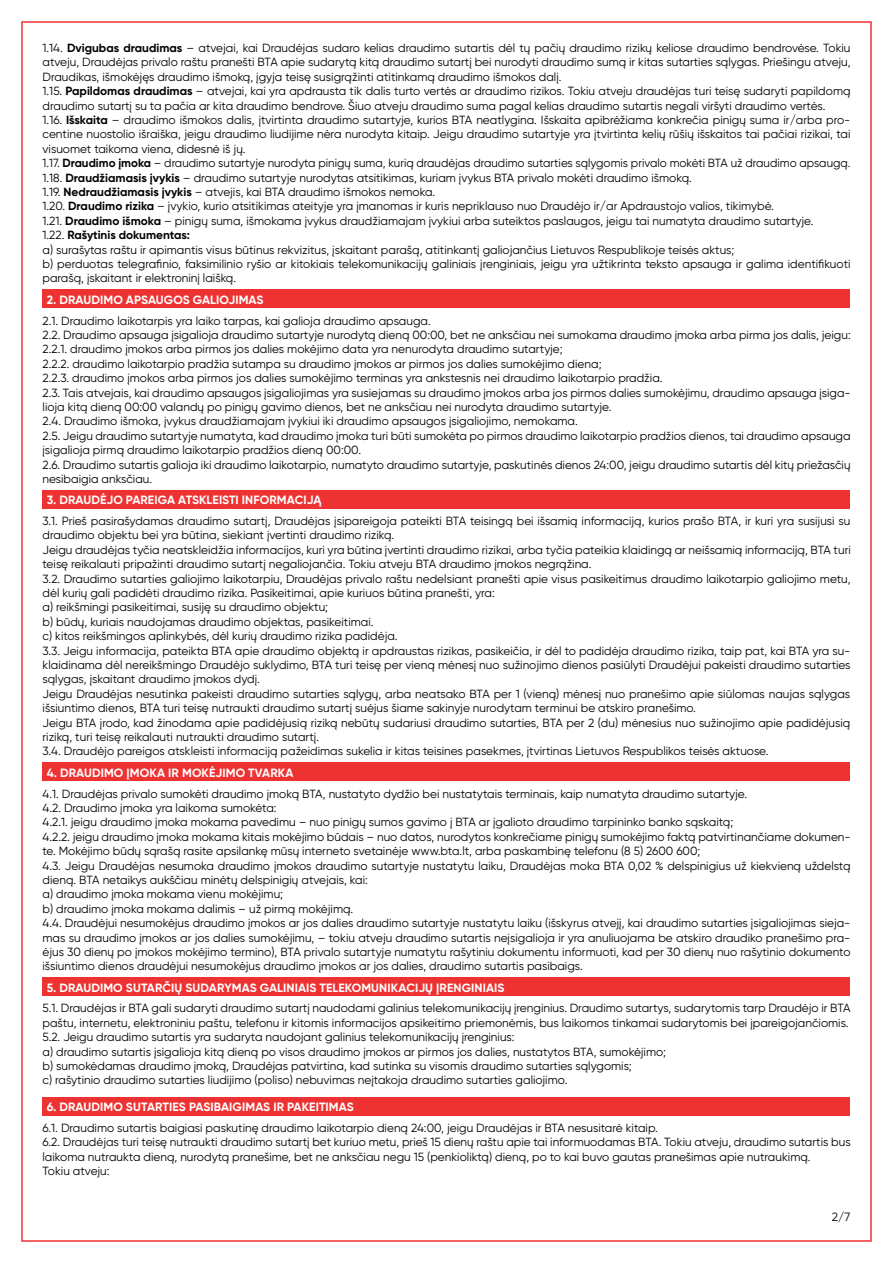
<style>
.page{position:relative;width:893px;height:1263px;background:#fff}
.page>*{position:absolute;margin:0;border:0;box-sizing:border-box;transform-origin:0 0}
.t1{font:700 12px "Gilroy";letter-spacing:.01em;color:#fff}
.t2{font:12px "Gilroy";color:#000001}
.t3{font:11.85px/14.4px "Gilroy";color:#000001}
.s1{font-weight:700}
</style>
<div class="page">
<div style="left:43px;top:290px;width:807px;height:18px;background:#ee3232"></div>
<div style="left:43px;top:490px;width:807px;height:18px;background:#ee3232"></div>
<div style="left:43px;top:763px;width:807px;height:18px;background:#ee3232"></div>
<div style="left:43px;top:978px;width:807px;height:18px;background:#ee3232"></div>
<div style="left:43px;top:1097px;width:807px;height:18px;background:#ee3232"></div>
<p class="t3" style="left:43px;top:41px;width:810px">1.14. <span class="s1">Dvigubas draudimas</span> – atvejai, kai Draudėjas sudaro kelias draudimo sutartis dėl tų pačių draudimo rizikų keliose draudimo bendrovėse. Tokiu atveju, Draudėjas privalo raštu pranešti BTA apie sudarytą kitą draudimo sutartį bei nurodyti draudimo sumą ir kitas sutarties sąlygas. Priešingu atveju, Draudikas, išmokėjęs draudimo išmoką, įgyja teisę susigrąžinti atitinkamą draudimo išmokos dalį.<br>1.15. <span class="s1">Papildomas draudimas</span> – atvejai, kai yra apdrausta tik dalis turto vertės ar draudimo rizikos. Tokiu atveju draudėjas turi teisę sudaryti papildomą draudimo sutartį su ta pačia ar kita draudimo bendrove. Šiuo atveju draudimo suma pagal kelias draudimo sutartis negali viršyti draudimo vertės.<br>1.16. <span class="s1">Išskaita</span> – draudimo išmokos dalis, įtvirtinta draudimo sutartyje, kurios BTA neatlygina. Išskaita apibrėžiama konkrečia pinigų suma ir/arba pro&shy;centine nuostolio išraiška, jeigu draudimo liudijime nėra nurodyta kitaip. Jeigu draudimo sutartyje yra įtvirtinta kelių rūšių išskaitos tai pačiai rizikai, tai visuomet taikoma viena, didesnė iš jų.<br>1.17. <span class="s1">Draudimo įmoka</span> – draudimo sutartyje nurodyta pinigų suma, kurią draudėjas draudimo sutarties sąlygomis privalo mokėti BTA už draudimo apsaugą.<br>1.18. <span class="s1">Draudžiamasis įvykis</span> – draudimo sutartyje nurodytas atsitikimas, kuriam įvykus BTA privalo mokėti draudimo išmoką.<br>1.19. <span class="s1">Nedraudžiamasis įvykis</span> – atvejis, kai BTA draudimo išmokos nemoka.<br>1.20. <span class="s1">Draudimo rizika</span> – įvykio, kurio atsitikimas ateityje yra įmanomas ir kuris nepriklauso nuo Draudėjo ir/ar Apdraustojo valios, tikimybė.<br>1.21. <span class="s1">Draudimo išmoka</span> – pinigų suma, išmokama įvykus draudžiamajam įvykiui arba suteiktos paslaugos, jeigu tai numatyta draudimo sutartyje.<br>1.22. <span class="s1">Rašytinis dokumentas:<br></span>a) surašytas raštu ir apimantis visus būtinus rekvizitus, įskaitant parašą, atitinkantį galiojančius Lietuvos Respublikoje teisės aktus;<br>b) perduotas telegrafinio, faksimilinio ryšio ar kitokiais telekomunikacijų galiniais įrenginiais, jeigu yra užtikrinta teksto apsauga ir galima identifikuoti parašą, įskaitant ir elektroninį laišką.</p>
<p class="t1" style="left:47px;top:292px;width:218px">2. DRAUDIMO APSAUGOS GALIOJIMAS</p>
<p class="t3" style="left:43px;top:313px;width:810px">2.1. Draudimo laikotarpis yra laiko tarpas, kai galioja draudimo apsauga.<br>2.2. Draudimo apsauga įsigalioja draudimo sutartyje nurodytą dieną 00:00, bet ne anksčiau nei sumokama draudimo įmoka arba pirma jos dalis, jeigu:<br>2.2.1. draudimo įmokos arba pirmos jos dalies mokėjimo data yra nenurodyta draudimo sutartyje;<br>2.2.2. draudimo laikotarpio pradžia sutampa su draudimo įmokos ar pirmos jos dalies sumokėjimo diena;<br>2.2.3. draudimo įmokos arba pirmos jos dalies sumokėjimo terminas yra ankstesnis nei draudimo laikotarpio pradžia.<br>2.3. Tais atvejais, kai draudimo apsaugos įsigaliojimas yra susiejamas su draudimo įmokos arba jos pirmos dalies sumokėjimu, draudimo apsauga įsiga&shy;lioja kitą dieną 00:00 valandų po pinigų gavimo dienos, bet ne anksčiau nei nurodyta draudimo sutartyje.<br>2.4. Draudimo išmoka, įvykus draudžiamajam įvykiui iki draudimo apsaugos įsigaliojimo, nemokama.<br>2.5. Jeigu draudimo sutartyje numatyta, kad draudimo įmoka turi būti sumokėta po pirmos draudimo laikotarpio pradžios dienos, tai draudimo apsauga įsigalioja pirmą draudimo laikotarpio pradžios dieną 00:00.<br>2.6. Draudimo sutartis galioja iki draudimo laikotarpio, numatyto draudimo sutartyje, paskutinės dienos 24:00, jeigu draudimo sutartis dėl kitų priežasčių nesibaigia anksčiau.</p>
<p class="t1" style="left:47px;top:492px;width:276px">3. DRAUDĖJO PAREIGA ATSKLEISTI INFORMACIJĄ</p>
<p class="t3" style="left:43px;top:513px;width:810px">3.1. Prieš pasirašydamas draudimo sutartį, Draudėjas įsipareigoja pateikti BTA teisingą bei išsamią informaciją, kurios prašo BTA, ir kuri yra susijusi su draudimo objektu bei yra būtina, siekiant įvertinti draudimo riziką.<br>Jeigu draudėjas tyčia neatskleidžia informacijos, kuri yra būtina įvertinti draudimo rizikai, arba tyčia pateikia klaidingą ar neišsamią informaciją, BTA turi teisę reikalauti pripažinti draudimo sutartį negaliojančia. Tokiu atveju BTA draudimo įmokos negrąžina.<br>3.2. Draudimo sutarties galiojimo laikotarpiu, Draudėjas privalo raštu nedelsiant pranešti apie visus pasikeitimus draudimo laikotarpio galiojimo metu, dėl kurių gali padidėti draudimo rizika. Pasikeitimai, apie kuriuos būtina pranešti, yra:<br>a) reikšmingi pasikeitimai, susiję su draudimo objektu;<br>b) būdų, kuriais naudojamas draudimo objektas, pasikeitimai.<br>c) kitos reikšmingos aplinkybės, dėl kurių draudimo rizika padidėja.<br>3.3. Jeigu informacija, pateikta BTA apie draudimo objektą ir apdraustas rizikas, pasikeičia, ir dėl to padidėja draudimo rizika, taip pat, kai BTA yra su&shy;klaidinama dėl nereikšmingo Draudėjo suklydimo, BTA turi teisę per vieną mėnesį nuo sužinojimo dienos pasiūlyti Draudėjui pakeisti draudimo sutarties sąlygas, įskaitant draudimo įmokos dydį.<br>Jeigu Draudėjas nesutinka pakeisti draudimo sutarties sąlygų, arba neatsako BTA per 1 (vieną) mėnesį nuo pranešimo apie siūlomas naujas sąlygas išsiuntimo dienos, BTA turi teisę nutraukti draudimo sutartį suėjus šiame sakinyje nurodytam terminui be atskiro pranešimo.<br>Jeigu BTA įrodo, kad žinodama apie padidėjusią riziką nebūtų sudariusi draudimo sutarties, BTA per 2 (du) mėnesius nuo sužinojimo apie padidėjusią riziką, turi teisę reikalauti nutraukti draudimo sutartį.<br>3.4. Draudėjo pareigos atskleisti informaciją pažeidimas sukelia ir kitas teisines pasekmes, įtvirtinas Lietuvos Respublikos teisės aktuose.</p>
<p class="t1" style="left:47px;top:765px;width:248px">4. DRAUDIMO ĮMOKA IR MOKĖJIMO TVARKA</p>
<p class="t3" style="left:43px;top:786px;width:810px">4.1. Draudėjas privalo sumokėti draudimo įmoką BTA, nustatyto dydžio bei nustatytais terminais, kaip numatyta draudimo sutartyje.<br>4.2. Draudimo įmoka yra laikoma sumokėta:<br>4.2.1. jeigu draudimo įmoka mokama pavedimu – nuo pinigų sumos gavimo į BTA ar įgalioto draudimo tarpininko banko sąskaitą;<br>4.2.2. jeigu draudimo įmoka mokama kitais mokėjimo būdais – nuo datos, nurodytos konkrečiame pinigų sumokėjimo faktą patvirtinančiame dokumen&shy;te. Mokėjimo būdų sąrašą rasite apsilankę mūsų interneto svetainėje www.bta.lt, arba paskambinę telefonu (8 5) 2600 600;<br>4.3. Jeigu Draudėjas nesumoka draudimo įmokos draudimo sutartyje nustatytu laiku, Draudėjas moka BTA 0,02 % delspinigius už kiekvieną uždelstą dieną. BTA netaikys aukščiau minėtų delspinigių atvejais, kai:<br>a) draudimo įmoka mokama vienu mokėjimu;<br>b) draudimo įmoka mokama dalimis – už pirmą mokėjimą.<br>4.4. Draudėjui nesumokėjus draudimo įmokos ar jos dalies draudimo sutartyje nustatytu laiku (išskyrus atvejį, kai draudimo sutarties įsigaliojimas sieja&shy;mas su draudimo įmokos ar jos dalies sumokėjimu, – tokiu atveju draudimo sutartis neįsigalioja ir yra anuliuojama be atskiro draudiko pranešimo pra&shy;ėjus 30 dienų po įmokos mokėjimo termino), BTA privalo sutartyje numatytu rašytiniu dokumentu informuoti, kad per 30 dienų nuo rašytinio dokumento išsiuntimo dienos draudėjui nesumokėjus draudimo įmokos ar jos dalies, draudimo sutartis pasibaigs.</p>
<p class="t1" style="left:47px;top:980px;width:459px">5. DRAUDIMO SUTARČIŲ SUDARYMAS GALINIAIS TELEKOMUNIKACIJŲ ĮRENGINIAIS</p>
<p class="t3" style="left:43px;top:1001px;width:810px">5.1. Draudėjas ir BTA gali sudaryti draudimo sutartį naudodami galinius telekomunikacijų įrenginius. Draudimo sutartys, sudarytomis tarp Draudėjo ir BTA paštu, internetu, elektroniniu paštu, telefonu ir kitomis informacijos apsikeitimo priemonėmis, bus laikomos tinkamai sudarytomis bei įpareigojančiomis.<br>5.2. Jeigu draudimo sutartis yra sudaryta naudojant galinius telekomunikacijų įrenginius:<br>a) draudimo sutartis įsigalioja kitą dieną po visos draudimo įmokos ar pirmos jos dalies, nustatytos BTA, sumokėjimo;<br>b) sumokėdamas draudimo įmoką, Draudėjas patvirtina, kad sutinka su visomis draudimo sutarties sąlygomis;<br>c) rašytinio draudimo sutarties liudijimo (poliso) nebuvimas neįtakoja draudimo sutarties galiojimo.</p>
<p class="t1" style="left:47px;top:1099px;width:308px">6. DRAUDIMO SUTARTIES PASIBAIGIMAS IR PAKEITIMAS</p>
<p class="t3" style="left:43px;top:1120px;width:810px">6.1. Draudimo sutartis baigiasi paskutinę draudimo laikotarpio dieną 24:00, jeigu Draudėjas ir BTA nesusitarė kitaip.<br>6.2. Draudėjas turi teisę nutraukti draudimo sutartį bet kuriuo metu, prieš 15 dienų raštu apie tai informuodamas BTA. Tokiu atveju, draudimo sutartis bus laikoma nutraukta dieną, nurodytą pranešime, bet ne anksčiau negu 15 (penkioliktą) dieną, po to kai buvo gautas pranešimas apie nutraukimą.<br>Tokiu atveju:</p>
<p class="t2" style="left:832px;top:1209px;width:20px">2/7</p>
</div>
